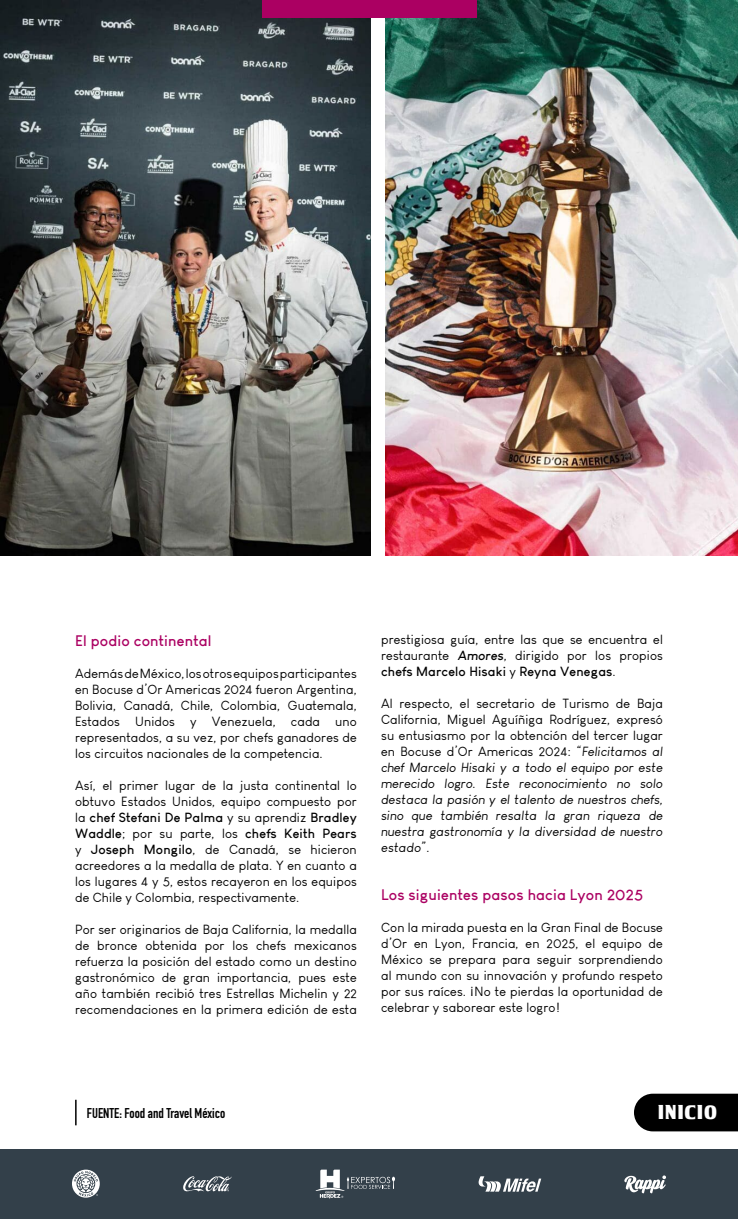
<style>
.page{position:relative;width:738px;height:1219px;background:#fff}
.page>*{position:absolute;margin:0;border:0;box-sizing:border-box;transform-origin:0 0}
.t1{font:20px "Tobago Poster";letter-spacing:.05em;color:#fff}
.t2{font:700 15px "Louis George Cafe";letter-spacing:.01em;color:#ab0062}
.t3{font:700 14px "DIN Condensed";color:#000}
.t4{font:13px/16px "Louis George Cafe";letter-spacing:.01em;color:#000;text-align:justify}
.t5{font:italic 13px/16px "Louis George Cafe";letter-spacing:.01em;color:#000;text-align:justify}
.s1{font-weight:700}
.s2{font-weight:700;font-style:italic}
.s3{font-style:normal}
</style>
<div class="page">
<img style="left:0;top:0;width:370px;height:555px">
<img style="left:385px;top:0;width:352px;height:555px">
<div style="left:0;top:1149px;width:737px;height:70px;background:#33404a"></div>
<hr style="left:75px;top:1100px;width:2px;height:25px;background:#000">
<div style="left:634px;top:1094px;width:103px;height:37px;background:#000"></div>
<svg style="left:72px;top:1170px;width:28px;height:28px"></svg>
<svg style="left:624px;top:1175px;width:41px;height:18px"></svg>
<svg style="left:315px;top:1170px;width:80px;height:28px"></svg>
<svg style="left:183px;top:1176px;width:49px;height:16px"></svg>
<svg style="left:478px;top:1176px;width:63px;height:16px"></svg>
<div style="left:261px;top:0;width:215px;height:17px;background:#ab0062"></div>
<hr style="left:737px;top:1149px;width:1px;height:70px;background:#33404a">
<p class="t2" style="left:75px;top:631px;width:138px">El podio continental</p>
<p class="t4" style="left:75px;top:666px;width:283px">Además de México, los otros equipos participantes en Bocuse d’Or Americas 2024 fueron Argentina, Bolivia, Canadá, Chile, Colombia, Guatemala, Estados Unidos y Venezuela, cada uno representados, a su vez, por chefs ganadores de los circuitos nacionales de la competencia.</p>
<p class="t4" style="left:75px;top:778px;width:283px">Así, el primer lugar de la justa continental lo obtuvo Estados Unidos, equipo compuesto por la <span class="s1">chef Stefani De Palma</span> y su aprendiz <span class="s1">Bradley Waddle</span>; por su parte, los <span class="s1">chefs Keith Pears </span>y <span class="s1">Joseph Mongilo</span>, de Canadá, se hicieron acreedores a la medalla de plata. Y en cuanto a los lugares 4 y 5, estos recayeron en los equipos de Chile y Colombia, respectivamente.</p>
<p class="t4" style="left:75px;top:922px;width:283px">Por ser originarios de Baja California, la medalla de bronce obtenida por los chefs mexicanos refuerza la posición del estado como un destino gastronómico de gran importancia, pues este año también recibió tres Estrellas Michelin y 22 recomendaciones en la primera edición de esta</p>
<p class="t4" style="left:381px;top:632px;width:283px">prestigiosa guía, entre las que se encuentra el restaurante <span class="s2">Amores</span>, dirigido por los propios <span class="s1">chefs Marcelo Hisaki</span> y <span class="s1">Reyna Venegas</span>.</p>
<p class="t5" style="left:381px;top:696px;width:283px"><span class="s3">Al respecto, el secretario de Turismo de Baja California, Miguel Aguíñiga Rodríguez, expresó su entusiasmo por la obtención del tercer lugar en Bocuse d’Or Americas 2024:</span> “Felicitamos al chef Marcelo Hisaki y a todo el equipo por este merecido logro. Este reconocimiento no solo destaca la pasión y el talento de nuestros chefs, sino que también resalta la gran riqueza de nuestra gastronomía y la diversidad de nuestro estado”.</p>
<p class="t2" style="left:381px;top:885px;width:263px">Los siguientes pasos hacia Lyon 2025</p>
<p class="t4" style="left:381px;top:920px;width:283px">Con la mirada puesta en la Gran Final de Bocuse d’Or en Lyon, Francia, en 2025, el equipo de México se prepara para seguir sorprendiendo al mundo con su innovación y profundo respeto por sus raíces. ¡No te pierdas la oportunidad de celebrar y saborear este logro!</p>
<p class="t3" style="left:87px;top:1104px;width:140px">FUENTE: Food and Travel México</p>
<h1 class="t1" style="left:656px;top:1100px;width:60px">INICIO</h1>
</div>
